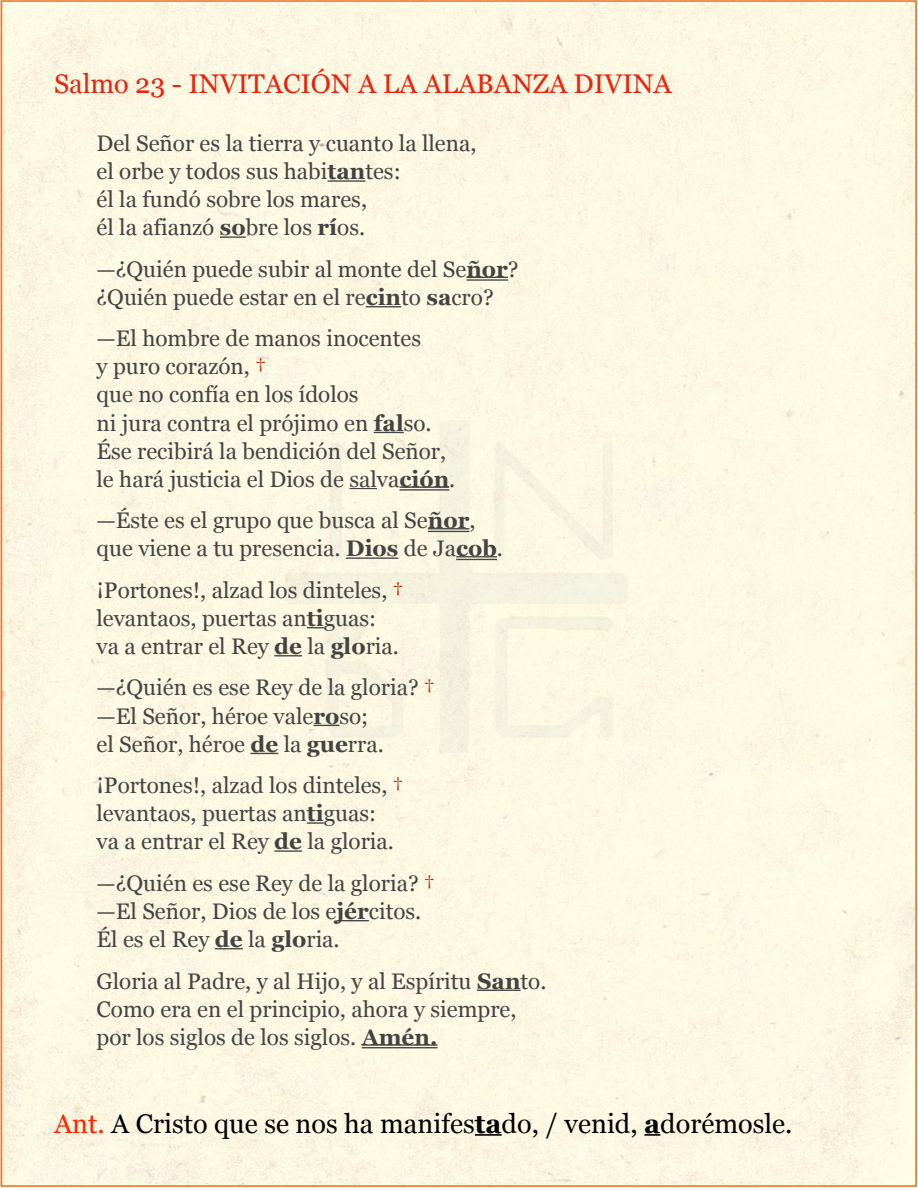
<style>
.page{position:relative;width:918px;height:1188px;background:#fff}
.page>*{position:absolute;margin:0;border:0;box-sizing:border-box;transform-origin:0 0}
.t1{font:27px "Georgia";color:#000}
.t2{font:27px "Georgia";color:#ee220c}
.t3{font:22.5px/28px "Georgia";color:#434343}
.s1{font-weight:700}
.s2{color:#ce1c00}
.s3{color:#ff2600}
</style>
<div class="page">
<div style="left:4px;top:3px;width:910px;height:1181px;background:#fcf9e3"></div>
<img style="left:271px;top:416px;width:375px;height:355px">
<hr style="left:328px;top:180px;width:37px;height:2px;background:#434343">
<hr style="left:220px;top:236px;width:26px;height:2px;background:#434343">
<hr style="left:467px;top:277px;width:41px;height:1px;background:#434343">
<hr style="left:467px;top:279px;width:41px;height:2px;background:#434343">
<hr style="left:366px;top:306px;width:35px;height:1px;background:#434343">
<hr style="left:374px;top:432px;width:30px;height:1px;background:#434343">
<svg style="left:350px;top:488px;width:27px;height:1px"></svg>
<hr style="left:400px;top:487px;width:49px;height:1px;background:#434343">
<hr style="left:400px;top:489px;width:49px;height:2px;background:#434343">
<hr style="left:428px;top:528px;width:41px;height:1px;background:#434343">
<hr style="left:428px;top:531px;width:41px;height:1px;background:#434343">
<hr style="left:346px;top:557px;width:53px;height:2px;background:#434343">
<hr style="left:456px;top:556px;width:41px;height:1px;background:#434343">
<hr style="left:456px;top:559px;width:41px;height:1px;background:#434343">
<svg style="left:307px;top:627px;width:17px;height:1px"></svg>
<svg style="left:274px;top:655px;width:28px;height:1px"></svg>
<svg style="left:313px;top:725px;width:26px;height:1px"></svg>
<svg style="left:251px;top:753px;width:27px;height:1px"></svg>
<svg style="left:307px;top:822px;width:17px;height:2px"></svg>
<hr style="left:274px;top:850px;width:28px;height:2px;background:#434343">
<hr style="left:337px;top:920px;width:32px;height:1px;background:#434343">
<svg style="left:215px;top:948px;width:28px;height:1px"></svg>
<hr style="left:477px;top:990px;width:44px;height:1px;background:#434343">
<hr style="left:362px;top:1044px;width:76px;height:2px;background:#434343">
<hr style="left:362px;top:1047px;width:76px;height:1px;background:#434343">
<hr style="left:475px;top:1134px;width:27px;height:2px;background:#000">
<svg style="left:644px;top:1134px;width:16px;height:2px"></svg>
<p class="t2" style="left:54px;top:64px;width:619px">Salmo 23 - INVITACIÓN A LA ALABANZA DIVINA</p>
<p class="t3" style="left:97px;top:128px;width:382px">Del Señor es la tierra y cuanto la llena, el orbe y todos sus habi<span class="s1">tan</span>tes:<br>él la fundó sobre los mares,<br>él la afianzó <span class="s1">so</span>bre los <span class="s1">rí</span>os.</p>
<p class="t3" style="left:97px;top:254px;width:424px">—¿Quién puede subir al monte del Se<span class="s1">ñor</span>? ¿Quién puede estar en el re<span class="s1">cin</span>to <span class="s1">sa</span>cro?</p>
<p class="t3" style="left:97px;top:324px;width:360px">—El hombre de manos inocentes<br>y puro corazón, <span class="s2">†<br></span>que no confía en los ídolos<br>ni jura contra el prójimo en <span class="s1">fal</span>so.<br>Ése recibirá la bendición del Señor, le hará justicia el Dios de salva<span class="s1">ción</span>.</p>
<p class="t3" style="left:97px;top:505px;width:408px">—Éste es el grupo que busca al Se<span class="s1">ñor</span>, que viene a tu presencia. <span class="s1">Dios</span> de Ja<span class="s1">cob</span>.</p>
<p class="t3" style="left:97px;top:575px;width:308px">¡Portones!, alzad los dinteles, <span class="s2">† </span>levantaos, puertas an<span class="s1">ti</span>guas: va a entrar el Rey <span class="s1">de</span> la <span class="s1">glo</span>ria.</p>
<p class="t3" style="left:97px;top:673px;width:340px">—¿Quién es ese Rey de la gloria? <span class="s2">† </span>—El Señor, héroe vale<span class="s1">ro</span>so;<br>el Señor, héroe <span class="s1">de</span> la <span class="s1">gue</span>rra.</p>
<p class="t3" style="left:97px;top:770px;width:308px">¡Portones!, alzad los dinteles, <span class="s2">† </span>levantaos, puertas an<span class="s1">ti</span>guas: va a entrar el Rey <span class="s1">de</span> la gloria.</p>
<p class="t3" style="left:97px;top:868px;width:340px">—¿Quién es ese Rey de la gloria? <span class="s2">† </span>—El Señor, Dios de los e<span class="s1">jér</span>citos.<br>Él es el Rey <span class="s1">de</span> la <span class="s1">glo</span>ria.</p>
<p class="t3" style="left:97px;top:966px;width:452px">Gloria al Padre, y al Hijo, y al Espíritu <span class="s1">San</span>to.<br>Como era en el principio, ahora y siempre, por los siglos de los siglos. <span class="s1">Amén.</span></p>
<p class="t1" style="left:54px;top:1104px;width:740px"><span class="s3">Ant.</span> A Cristo que se nos ha manifes<span class="s1">ta</span>do, / venid, <span class="s1">a</span>dorémosle.</p>
</div>
